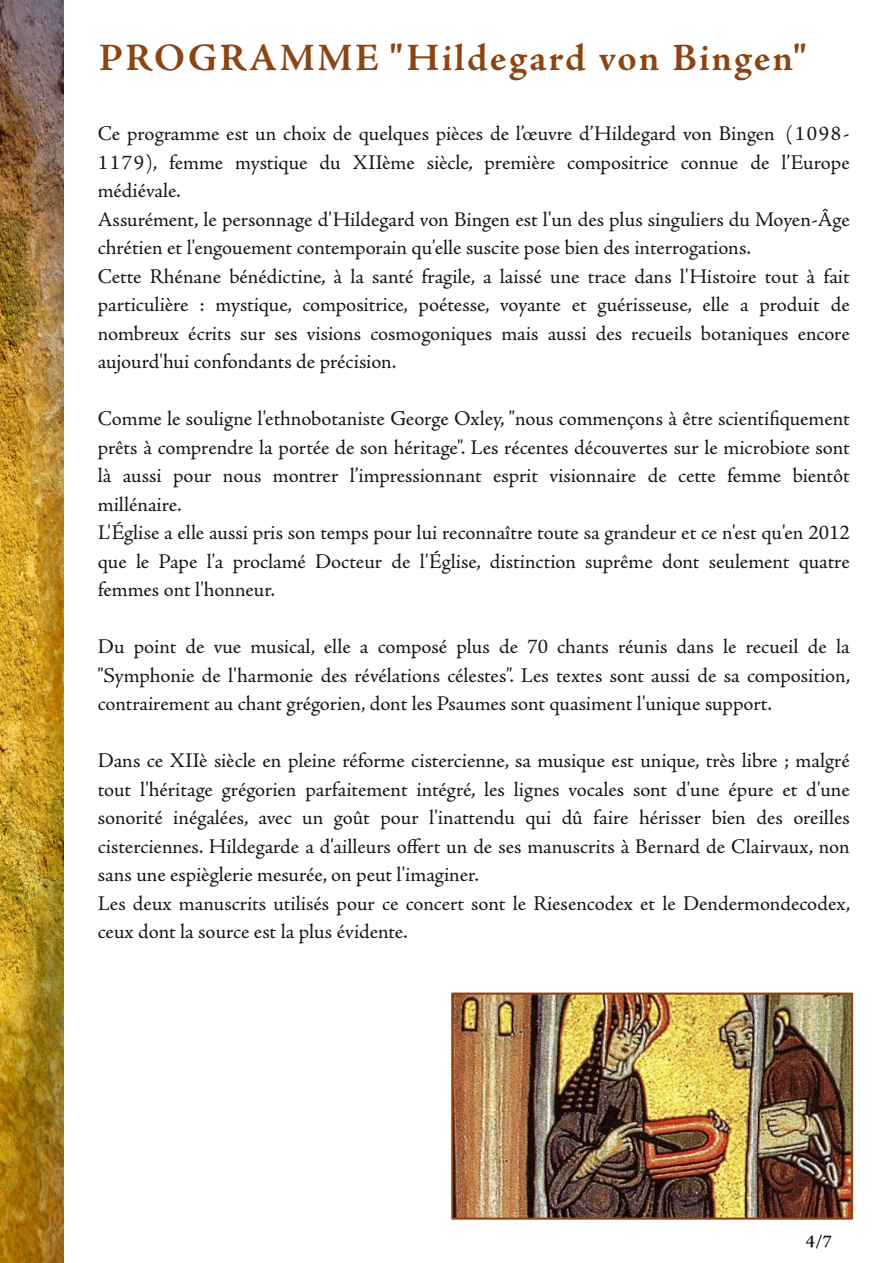
<style>
.page{position:relative;width:893px;height:1263px;background:#fff}
.page>*{position:absolute;margin:0;border:0;box-sizing:border-box;transform-origin:0 0}
.t1{font:700 39px "Adobe Jenson Pro";letter-spacing:.055em;color:#8b4513}
.t2{font:21px/28.5px "Adobe Jenson Pro";color:#181715}
.t3{font:600 18px "Adobe Jenson Pro";color:#181715}
</style>
<div class="page">
<img style="left:0;top:0;width:64px;height:1263px">
<img style="left:454px;top:995px;width:396px;height:221px">
<div style="left:451px;top:992px;width:402px;height:227px;border:2px solid #8b4513"></div>
<h1 class="t1" style="left:99px;top:41px;width:709px">PROGRAMME "Hildegard von Bingen"</h1>
<p class="t2" style="left:98px;top:121px;width:753px">Ce programme est un choix de quelques pièces de l’œuvre d’Hildegard von Bingen (1098- 1179), femme mystique du XIIème siècle, première compositrice connue de l’Europe médiévale.<br>Assurément, le personnage d'Hildegard von Bingen est l'un des plus singuliers du Moyen-Âge chrétien et l'engouement contemporain qu'elle suscite pose bien des interrogations.<br>Cette Rhénane bénédictine, à la santé fragile, a laissé une trace dans l'Histoire tout à fait particulière : mystique, compositrice, poétesse, voyante et guérisseuse, elle a produit de nombreux écrits sur ses visions cosmogoniques mais aussi des recueils botaniques encore aujourd'hui confondants de précision.</p>
<p class="t2" style="left:98px;top:406px;width:753px">Comme le souligne l'ethnobotaniste George Oxley, "nous commençons à être scientifiquement prêts à comprendre la portée de son héritage". Les récentes découvertes sur le microbiote sont là aussi pour nous montrer l’impressionnant esprit visionnaire de cette femme bientôt millénaire.<br>L'Église a elle aussi pris son temps pour lui reconnaître toute sa grandeur et ce n'est qu'en 2012 que le Pape l'a proclamé Docteur de l'Église, distinction suprême dont seulement quatre femmes ont l'honneur.</p>
<p class="t2" style="left:98px;top:634px;width:754px;text-align:justify">Du point de vue musical, elle a composé plus de 70 chants réunis dans le recueil de la "Symphonie de l'harmonie des révélations célestes". Les textes sont aussi de sa composition, contrairement au chant grégorien, dont les Psaumes sont quasiment l'unique support.</p>
<p class="t2" style="left:98px;top:748px;width:754px">Dans ce XIIè siècle en pleine réforme cistercienne, sa musique est unique, très libre ; malgré tout l'héritage grégorien parfaitement intégré, les lignes vocales sont d'une épure et d'une sonorité inégalées, avec un goût pour l'inattendu qui dû faire hérisser bien des oreilles cisterciennes. Hildegarde a d'ailleurs offert un de ses manuscrits à Bernard de Clairvaux, non sans une espièglerie mesurée, on peut l'imaginer.<br>Les deux manuscrits utilisés pour ce concert sont le Riesencodex et le Dendermondecodex, ceux dont la source est la plus évidente.</p>
<p class="t3" style="left:806px;top:1234px;width:28px">4/7</p>
</div>
